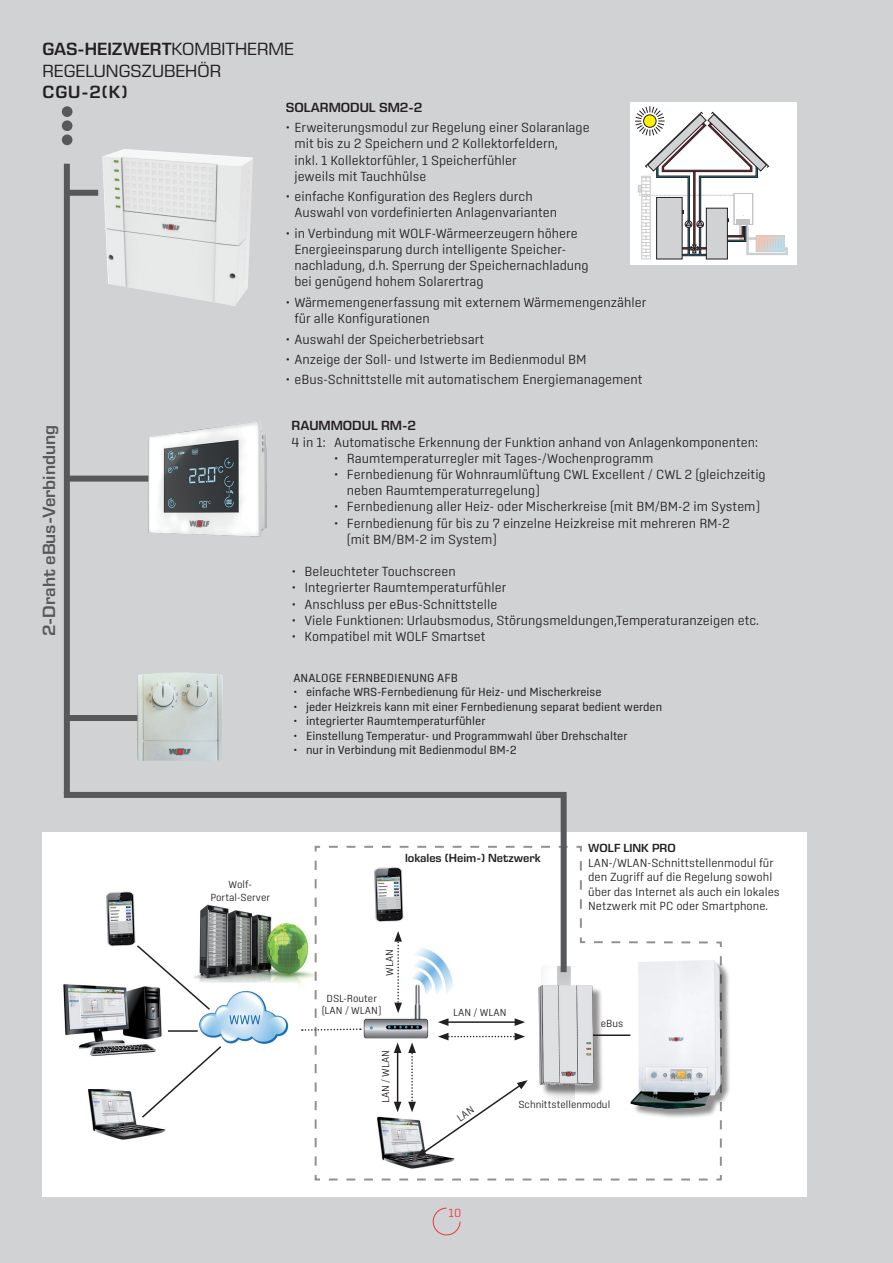
<style>
.page{position:relative;width:893px;height:1263px;background:#d1d2d4}
.page>*{position:absolute;margin:0;border:0;box-sizing:border-box;transform-origin:0 0}
.t1{font:18px/21.6px "Eurostile Next LT Pro";color:#231f20}
.t2{font:600 18px "Eurostile Next LT Pro";color:#57585a}
.t3{font:600 18px "Eurostile Next LT Pro";color:#231f20}
.t4{font:300 13.5px/16.2px "Center";color:#231f20}
.t5{font:600 13.5px "Eurostile Next LT Pro";color:#231f20}
.t6{font:12px "Center";color:#231f20}
.t7{font:300 12px/14.4px "Center";color:#231f20}
.t8{font:600 12px "Eurostile Next LT Pro";color:#231f20}
.t9{font:300 12px "Center";color:#ee343d}
.t10{font:300 10.5px/12.6px "Center";color:#231f20;text-align:center}
.s1{font-weight:600}
</style>
<div class="page">
<svg style="left:432px;top:1207px;width:29px;height:29px"></svg>
<div style="left:43px;top:832px;width:763px;height:364px;background:#fff"></div>
<img style="left:63px;top:978px;width:239px;height:162px">
<svg style="left:314px;top:845px;width:408px;height:336px"></svg>
<svg style="left:394px;top:978px;width:8px;height:35px"></svg>
<hr style="left:397px;top:1051px;width:1px;height:53px;background:#231f20">
<svg style="left:394px;top:1042px;width:7px;height:11px"></svg>
<svg style="left:394px;top:1102px;width:7px;height:10px"></svg>
<svg style="left:302px;top:978px;width:59px;height:192px"></svg>
<svg style="left:135px;top:978px;width:77px;height:33px"></svg>
<svg style="left:140px;top:1044px;width:83px;height:75px"></svg>
<hr style="left:168px;top:1030px;width:30px;height:2px;background:#231f20">
<hr style="left:446px;top:1021px;width:71px;height:2px;background:#231f20">
<svg style="left:515px;top:1018px;width:10px;height:8px"></svg>
<svg style="left:438px;top:1018px;width:10px;height:8px"></svg>
<div style="left:540px;top:986px;width:64px;height:110px;background:#231f20;opacity:.5"></div>
<img style="left:538px;top:985px;width:39px;height:100px">
<svg style="left:63px;top:789px;width:507px;height:189px"></svg>
<div style="left:632px;top:961px;width:99px;height:158px;background:#231f20;opacity:.5"></div>
<img style="left:630px;top:960px;width:90px;height:149px">
<div style="left:64px;top:164px;width:6px;height:630px;background:#57585a"></div>
<div style="left:62px;top:106px;width:10px;height:11px;background:#57585a;border-radius:50%"></div>
<div style="left:62px;top:120px;width:10px;height:11px;background:#57585a;border-radius:50%"></div>
<div style="left:62px;top:134px;width:10px;height:11px;background:#57585a;border-radius:50%"></div>
<img style="left:137px;top:672px;width:86px;height:89px">
<div style="left:66px;top:715px;width:71px;height:6px;background:#57585a"></div>
<div style="left:67px;top:476px;width:81px;height:6px;background:#57585a"></div>
<img style="left:148px;top:421px;width:119px;height:115px">
<div style="left:69px;top:190px;width:29px;height:6px;background:#57585a"></div>
<img style="left:102px;top:149px;width:151px;height:157px">
<div style="left:630px;top:102px;width:166px;height:162px;background:#fff"></div>
<svg style="left:635px;top:106px;width:153px;height:153px"></svg>
<svg style="left:408px;top:1033px;width:120px;height:125px"></svg>
<h1 class="t1" style="left:43px;top:38px;width:253px"><span class="s1">GAS-HEIZWERT</span>KOMBITHERME<br>REGELUNGSZUBEHÖR</h1>
<h1 class="t3" style="left:43px;top:82px;width:87px">CGU-2(K)</h1>
<h1 class="t2" style="left:39px;top:636px;width:212px;rotate:-90deg">2-Draht eBus-Verbindung</h1>
<p class="t5" style="left:286px;top:100px;width:138px">SOLARMODUL SM2-2</p>
<p class="t4" style="left:294px;top:119px;width:297px;text-indent:-9px">• Erweiterungsmodul zur Regelung einer Solaranlage mit bis zu 2 Speichern und 2 Kollektorfeldern,<br>inkl. 1 Kollektorfühler, 1 Speicherfühler<br>jeweils mit Tauchhülse</p>
<p class="t4" style="left:294px;top:188px;width:264px;text-indent:-9px">• einfache Konfiguration des Reglers durch<br>Auswahl von vordefinierten Anlagenvarianten</p>
<p class="t4" style="left:294px;top:225px;width:296px;text-indent:-9px">• in Verbindung mit WOLF-Wärmeerzeugern höhere Energieeinsparung durch intelligente Speicher&shy;nachladung, d.h. Sperrung der Speichernachladung bei genügend hohem Solarertrag</p>
<p class="t4" style="left:294px;top:294px;width:353px;text-indent:-9px">• Wärmemengenerfassung mit externem Wärmemengenzähler für alle Konfigurationen</p>
<p class="t4" style="left:286px;top:331px;width:200px">• Auswahl der Speicherbetriebsart</p>
<p class="t4" style="left:286px;top:351px;width:302px">• Anzeige der Soll- und Istwerte im Bedienmodul BM</p>
<p class="t4" style="left:286px;top:372px;width:358px">• eBus-Schnittstelle mit automatischem Energiemanagement</p>
<p class="t5" style="left:292px;top:418px;width:126px">RAUMMODUL RM-2</p>
<p class="t4" style="left:292px;top:434px;width:468px">4 in 1: Automatische Erkennung der Funktion anhand von Anlagenkomponenten:</p>
<p class="t4" style="left:334px;top:450px;width:321px">• Raumtemperaturregler mit Tages-/Wochenprogramm</p>
<p class="t4" style="left:347px;top:466px;width:420px;text-indent:-13px">• Fernbedienung für Wohnraumlüftung CWL Excellent / CWL 2 (gleichzeitig neben Raumtemperaturregelung)</p>
<p class="t4" style="left:334px;top:498px;width:428px">• Fernbedienung aller Heiz- oder Mischerkreise (mit BM/BM-2 im System)</p>
<p class="t4" style="left:347px;top:515px;width:384px;text-indent:-13px">• Fernbedienung für bis zu 7 einzelne Heizkreise mit mehreren RM-2 (mit BM/BM-2 im System)</p>
<p class="t4" style="left:292px;top:563px;width:166px">• Beleuchteter Touchscreen</p>
<p class="t4" style="left:292px;top:579px;width:216px">• Integrierter Raumtemperaturfühler</p>
<p class="t4" style="left:292px;top:596px;width:207px">• Anschluss per eBus-Schnittstelle</p>
<p class="t4" style="left:292px;top:612px;width:469px">• Viele Funktionen: Urlaubsmodus, Störungsmeldungen,Temperaturanzeigen etc.</p>
<p class="t4" style="left:292px;top:628px;width:195px">• Kompatibel mit WOLF Smartset</p>
<p class="t6" style="left:293px;top:671px;width:166px">ANALOGE FERNBEDIENUNG AFB</p>
<p class="t6" style="left:293px;top:685px;width:310px">• einfache WRS-Fernbedienung für Heiz- und Mischerkreise</p>
<p class="t6" style="left:293px;top:700px;width:370px">• jeder Heizkreis kann mit einer Fernbedienung separat bedient werden</p>
<p class="t6" style="left:293px;top:714px;width:194px">• integrierter Raumtemperaturfühler</p>
<p class="t6" style="left:293px;top:729px;width:336px">• Einstellung Temperatur- und Programmwahl über Drehschalter</p>
<p class="t6" style="left:293px;top:743px;width:225px">• nur in Verbindung mit Bedienmodul BM-2</p>
<p class="t10" style="left:210px;top:878px;width:61px">Wolf-<br>Portal-Server</p>
<p class="t8" style="left:405px;top:851px;width:137px">lokales (Heim-) Netzwerk</p>
<p class="t8" style="left:588px;top:842px;width:89px">WOLF LINK PRO</p>
<p class="t7" style="left:588px;top:855px;width:193px">LAN-/WLAN-Schnittstellenmodul für den Zugriff auf die Regelung sowohl über das Internet als auch ein lokales Netzwerk mit PC oder Smartphone.</p>
<p class="t10" style="left:383px;top:976px;width:28px;rotate:-90deg">WLAN</p>
<p class="t10" style="left:322px;top:992px;width:61px">DSL-Router (LAN / WLAN)</p>
<p class="t10" style="left:379px;top:1103px;width:55px;rotate:-90deg">LAN / WLAN</p>
<p class="t10" style="left:453px;top:1005px;width:55px">LAN / WLAN</p>
<p class="t10" style="left:601px;top:1017px;width:24px">eBus</p>
<p class="t10" style="left:518px;top:1098px;width:93px">Schnittstellenmodul</p>
<p class="t9" style="left:449px;top:1206px;width:14px">10</p>
</div>
